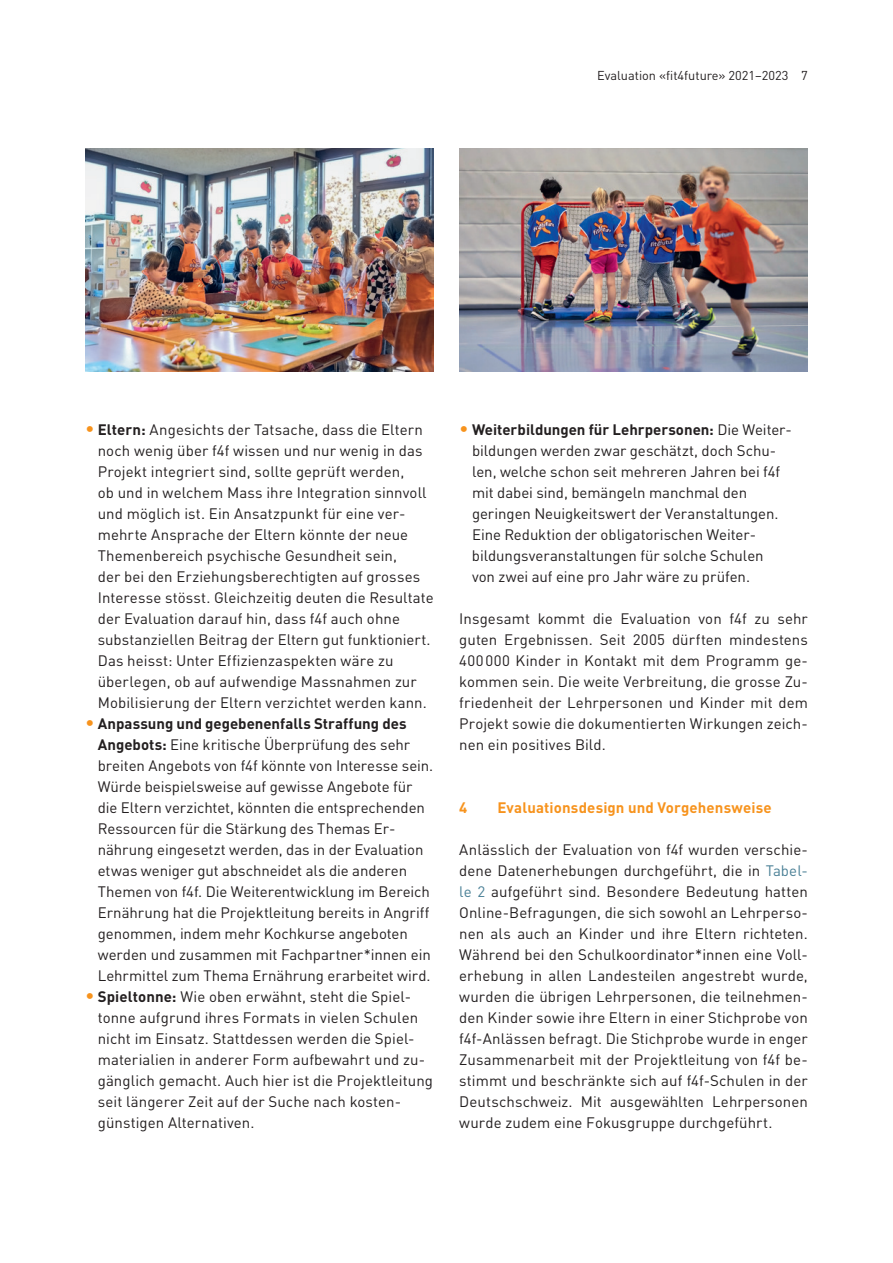
<style>
.page{position:relative;width:893px;height:1263px;background:#fff}
.page>*{position:absolute;margin:0;border:0;box-sizing:border-box;transform-origin:0 0}
.t1{font:15px/21px "DIN Pro";letter-spacing:.005em;color:#231f20}
.t2{font:700 15px "DIN Pro";letter-spacing:.01em;color:#f7931d}
.t3{font:12.75px "DIN Pro";color:#231f20}
.s1{font-size:18px;color:#f7931d}
.s2{font-weight:700}
.s3{color:#4a8096}
</style>
<div class="page">
<img style="left:85px;top:149px;width:349px;height:223px">
<img style="left:459px;top:149px;width:349px;height:223px">
<p class="t3" style="left:597px;top:66px;width:212px">Evaluation «fit4future» 2021–2023 7</p>
<p class="t1" style="left:98px;top:418px;width:337px;text-indent:-13px"><span class="s1">•</span> <span class="s2">Eltern:</span> Angesichts der Tatsache, dass die Eltern noch wenig über f4f wissen und nur wenig in das Projekt integriert sind, sollte geprüft werden,<br>ob und in welchem Mass ihre Integration sinnvoll und möglich ist. Ein Ansatzpunkt für eine ver&shy;mehrte Ansprache der Eltern könnte der neue Themenbereich psychische Gesundheit sein,<br>der bei den Erziehungsberechtigten auf grosses Interesse stösst. Gleichzeitig deuten die Resultate der Evaluation darauf hin, dass f4f auch ohne substanziellen Beitrag der Eltern gut funktioniert.<br>Das heisst: Unter Effizienzaspekten wäre zu überlegen, ob auf aufwendige Massnahmen zur Mobilisierung der Eltern verzichtet werden kann.</p>
<p class="t1" style="left:98px;top:712px;width:337px;text-indent:-13px"><span class="s1">•</span> <span class="s2">Anpassung und gegebenenfalls Straffung des Angebots:</span> Eine kritische Überprüfung des sehr breiten Angebots von f4f könnte von Interesse sein.<br>Würde beispielsweise auf gewisse Angebote für die Eltern verzichtet, könnten die entsprechenden Ressourcen für die Stärkung des Themas Er&shy;nährung eingesetzt werden, das in der Evaluation etwas weniger gut abschneidet als die anderen Themen von f4f. Die Weiterentwicklung im Bereich Ernährung hat die Projektleitung bereits in Angriff genommen, indem mehr Kochkurse angeboten werden und zusammen mit Fachpartner*innen ein Lehrmittel zum Thema Ernährung erarbeitet wird.</p>
<p class="t1" style="left:98px;top:985px;width:337px;text-indent:-13px"><span class="s1">•</span> <span class="s2">Spieltonne:</span> Wie oben erwähnt, steht die Spiel&shy;tonne aufgrund ihres Formats in vielen Schulen nicht im Einsatz. Stattdessen werden die Spiel&shy;materialien in anderer Form aufbewahrt und zu&shy;gänglich gemacht. Auch hier ist die Projektleitung seit längerer Zeit auf der Suche nach kosten&shy;günstigen Alternativen.</p>
<p class="t1" style="left:472px;top:418px;width:319px;text-indent:-13px"><span class="s1">•</span> <span class="s2">Weiterbildungen für Lehrpersonen:</span> Die Weiter&shy;bildungen werden zwar geschätzt, doch Schu&shy;len, welche schon seit mehreren Jahren bei f4f mit dabei sind, bemängeln manchmal den geringen Neuigkeitswert der Veranstaltungen.<br>Eine Reduktion der obligatorischen Weiter&shy;bildungsveranstaltungen für solche Schulen von zwei auf eine pro Jahr wäre zu prüfen.</p>
<p class="t1" style="left:459px;top:607px;width:350px;text-align:justify">Insgesamt kommt die Evaluation von f4f zu sehr guten Ergebnissen. Seit 2005 dürften mindestens 400000 Kinder in Kontakt mit dem Programm ge&shy;kommen sein. Die weite Verbreitung, die grosse Zu&shy;friedenheit der Lehrpersonen und Kinder mit dem Projekt sowie die dokumentierten Wirkungen zeich&shy;nen ein positives Bild.</p>
<p class="t2" style="left:459px;top:797px;width:10px">4</p>
<p class="t2" style="left:497px;top:797px;width:276px">Evaluationsdesign und Vorgehensweise</p>
<p class="t1" style="left:459px;top:838px;width:350px;text-align:justify">Anlässlich der Evaluation von f4f wurden verschie&shy;dene Datenerhebungen durchgeführt, die in <span class="s3">Tabel&shy;le 2</span> aufgeführt sind. Besondere Bedeutung hatten Online-Befragungen, die sich sowohl an Lehrperso&shy;nen als auch an Kinder und ihre Eltern richteten.<br>Während bei den Schulkoordinator*innen eine Voll&shy;erhebung in allen Landesteilen angestrebt wurde, wurden die übrigen Lehrpersonen, die teilnehmen&shy;den Kinder sowie ihre Eltern in einer Stichprobe von f4f-Anlässen befragt. Die Stichprobe wurde in enger Zusammenarbeit mit der Projektleitung von f4f be&shy;stimmt und beschränkte sich auf f4f-Schulen in der Deutschschweiz. Mit ausgewählten Lehrpersonen wurde zudem eine Fokusgruppe durchgeführt.</p>
</div>
